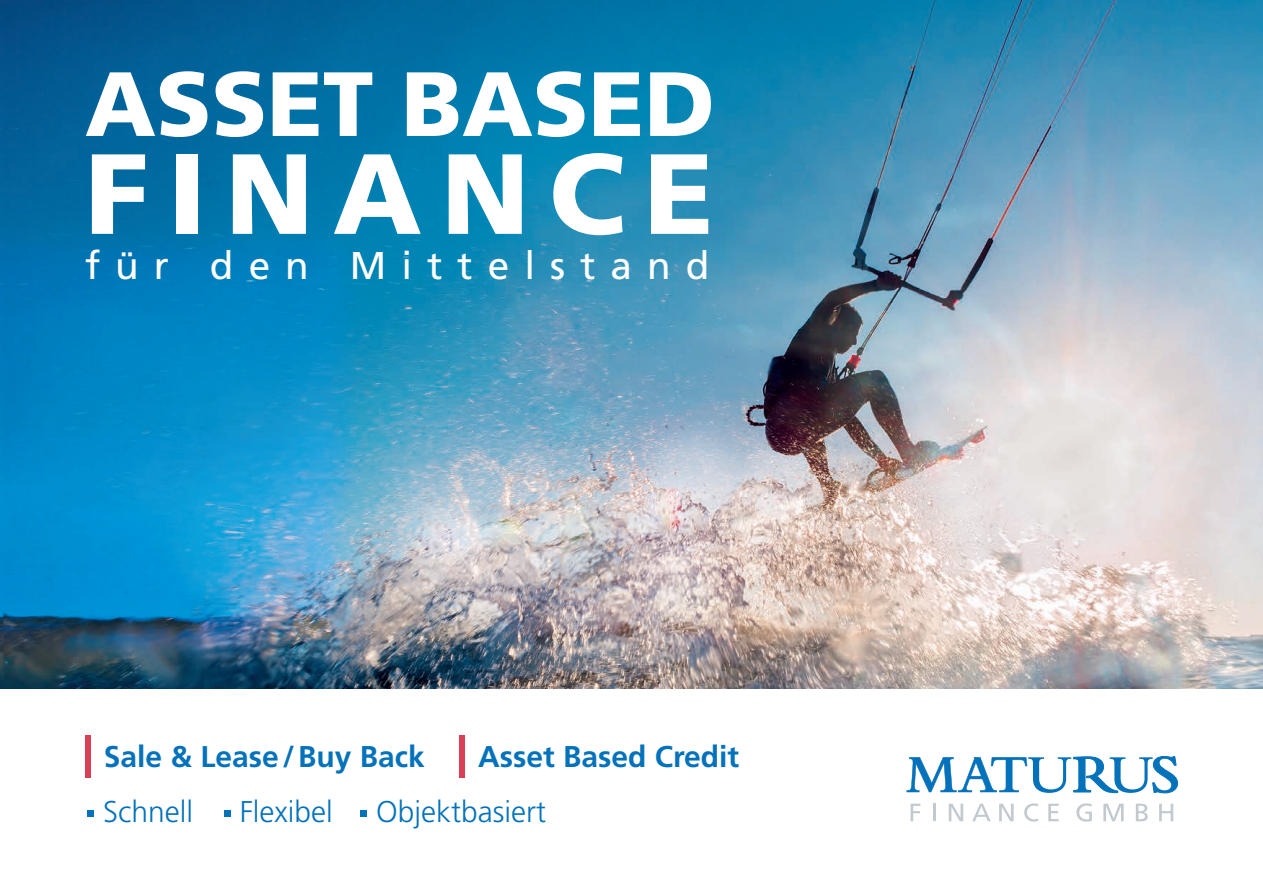
<style>
.page{position:relative;width:1263px;height:893px;background:#fff}
.page>*{position:absolute;margin:0;border:0;box-sizing:border-box;transform-origin:0 0}
.t1{font:900 113.85px "Frutiger";letter-spacing:.17em;color:#fff}
.t2{font:900 91.05px "Frutiger";color:#fff}
.t3{font:38.7px "Frutiger";letter-spacing:.39em;color:#fff}
.t4{font:700 30px "Frutiger";color:#0372bb}
.t5{font:300 30px "Frutiger";color:#0372bb}
</style>
<div class="page">
<img style="left:0;top:0;width:1263px;height:689px">
<svg style="left:910px;top:804px;width:10px;height:17px"></svg>
<svg style="left:949px;top:804px;width:14px;height:17px"></svg>
<svg style="left:972px;top:804px;width:19px;height:17px"></svg>
<svg style="left:999px;top:804px;width:14px;height:17px"></svg>
<svg style="left:1024px;top:803px;width:14px;height:19px"></svg>
<svg style="left:1048px;top:804px;width:11px;height:17px"></svg>
<svg style="left:1076px;top:803px;width:16px;height:19px"></svg>
<svg style="left:1103px;top:804px;width:21px;height:17px"></svg>
<svg style="left:1136px;top:804px;width:12px;height:17px"></svg>
<svg style="left:1159px;top:804px;width:14px;height:17px"></svg>
<svg style="left:906px;top:756px;width:272px;height:38px"></svg>
<svg style="left:933px;top:804px;width:2px;height:17px"></svg>
<div style="left:85px;top:735px;width:5px;height:42px;background:#da3f57"></div>
<div style="left:459px;top:735px;width:5px;height:42px;background:#da3f57"></div>
<svg style="left:88px;top:811px;width:6px;height:6px"></svg>
<svg style="left:224px;top:811px;width:6px;height:6px"></svg>
<svg style="left:361px;top:811px;width:6px;height:6px"></svg>
<h2 class="t2" style="left:85px;top:49px;width:632px">ASSET BASED</h2>
<h1 class="t1" style="left:85px;top:125px;width:630px">FINANCE</h1>
<p class="t3" style="left:85px;top:243px;width:626px">für den Mittelstand</p>
<p class="t4" style="left:104px;top:739px;width:322px">Sale &amp; Lease/Buy Back</p>
<p class="t4" style="left:478px;top:739px;width:263px">Asset Based Credit</p>
<p class="t5" style="left:103px;top:794px;width:91px">Schnell</p>
<p class="t5" style="left:240px;top:794px;width:95px">Flexibel</p>
<p class="t5" style="left:376px;top:794px;width:171px">Objektbasiert</p>
</div>
